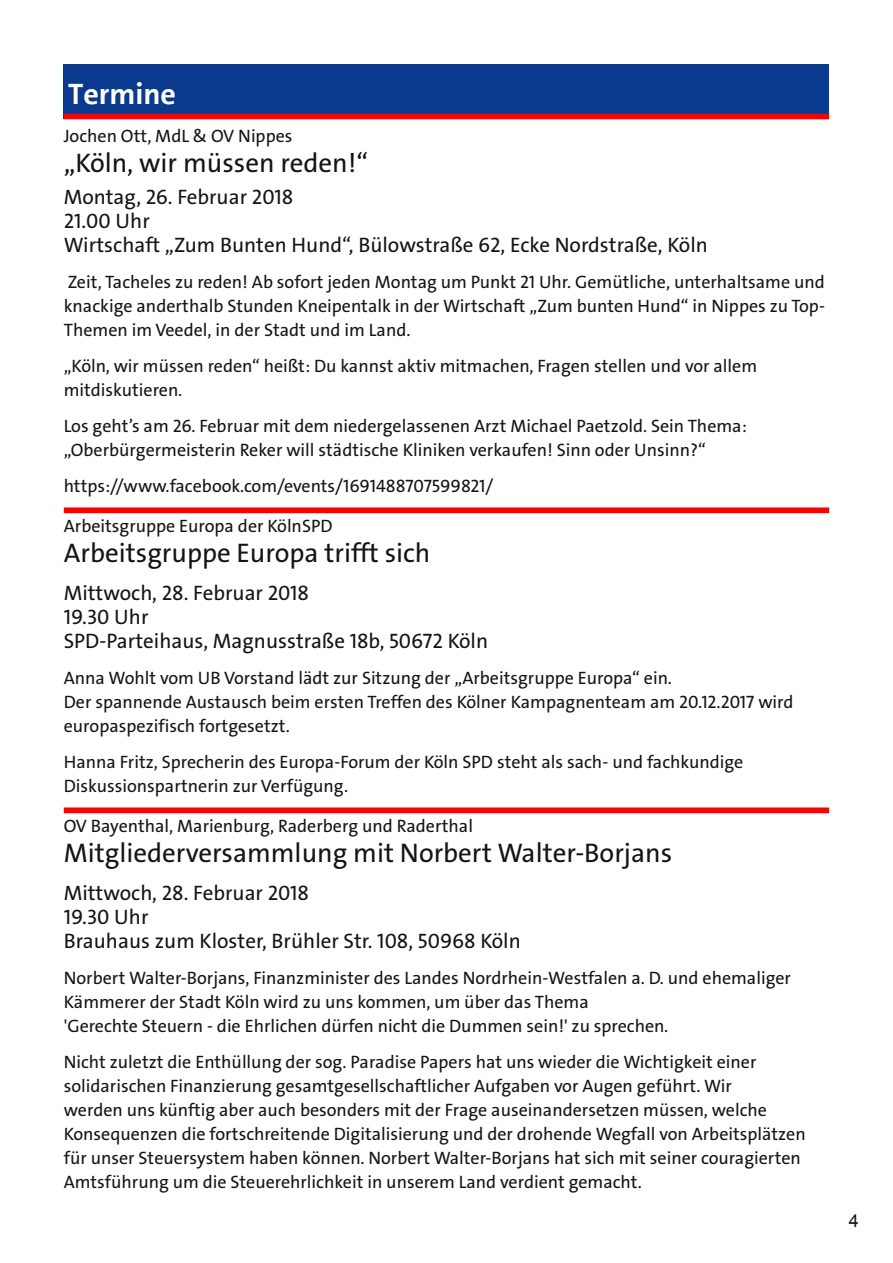
<style>
.page{position:relative;width:893px;height:1263px;background:#fff}
.page>*{position:absolute;margin:0;border:0;box-sizing:border-box;transform-origin:0 0}
.t1{font:700 30px "SPD The Sans";color:#fff}
.t2{font:27px "The Sans LP5 Plain";color:#161413}
.t3{font:21px/24px "The Sans LP5 Plain";color:#161413}
.t4{font:18px/24px "The Sans LP5 Plain";color:#161413}
.t5{font:18px "Arial";color:#161413}
</style>
<div class="page">
<div style="left:64px;top:64px;width:765px;height:55px;background:#0a3a8d"></div>
<div style="left:64px;top:114px;width:765px;height:5px;background:#f00"></div>
<div style="left:64px;top:507px;width:765px;height:6px;background:#f00"></div>
<div style="left:64px;top:807px;width:765px;height:6px;background:#f00"></div>
<h1 class="t1" style="left:68px;top:74px;width:109px">Termine</h1>
<p class="t4" style="left:64px;top:124px;width:230px">Jochen Ott, MdL &amp; OV Nippes</p>
<h2 class="t2" style="left:64px;top:145px;width:306px">„Köln, wir müssen reden!“</h2>
<p class="t3" style="left:64px;top:185px;width:646px">Montag, 26. Februar 2018<br>21.00 Uhr<br>Wirtschaft „Zum Bunten Hund“, Bülowstraße 62, Ecke Nordstraße, Köln</p>
<p class="t4" style="left:64px;top:270px;width:763px;text-align:justify">Zeit, Tacheles zu reden! Ab sofort jeden Montag um Punkt 21 Uhr. Gemütliche, unterhaltsame und knackige anderthalb Stunden Kneipentalk in der Wirtschaft „Zum bunten Hund“ in Nippes zu Top-Themen im Veedel, in der Stadt und im Land.</p>
<p class="t4" style="left:64px;top:354px;width:695px">„Köln, wir müssen reden“ heißt: Du kannst aktiv mitmachen, Fragen stellen und vor allem mitdiskutieren.</p>
<p class="t4" style="left:64px;top:414px;width:684px">Los geht’s am 26. Februar mit dem niedergelassenen Arzt Michael Paetzold. Sein Thema: „Oberbürgermeisterin Reker will städtische Kliniken verkaufen! Sinn oder Unsinn?“</p>
<p class="t4" style="left:64px;top:474px;width:431px">https://www.facebook.com/events/1691488707599821/</p>
<p class="t4" style="left:64px;top:514px;width:270px">Arbeitsgruppe Europa der KölnSPD</p>
<h2 class="t2" style="left:64px;top:536px;width:368px">Arbeitsgruppe Europa trifft sich</h2>
<p class="t3" style="left:64px;top:581px;width:426px">Mittwoch, 28. Februar 2018<br>19.30 Uhr<br>SPD-Parteihaus, Magnusstraße 18b, 50672 Köln</p>
<p class="t4" style="left:64px;top:666px;width:731px">Anna Wohlt vom UB Vorstand lädt zur Sitzung der „Arbeitsgruppe Europa“ ein.<br>Der spannende Austausch beim ersten Treffen des Kölner Kampagnenteam am 20.12.2017 wird europaspezifisch fortgesetzt.</p>
<p class="t4" style="left:64px;top:750px;width:681px">Hanna Fritz, Sprecherin des Europa-Forum der Köln SPD steht als sach- und fachkundige<br>Diskussionspartnerin zur Verfügung.</p>
<p class="t4" style="left:64px;top:814px;width:411px">OV Bayenthal, Marienburg, Raderberg und Raderthal</p>
<h2 class="t2" style="left:64px;top:836px;width:610px">Mitgliederversammlung mit Norbert Walter-Borjans</h2>
<p class="t3" style="left:64px;top:881px;width:458px">Mittwoch, 28. Februar 2018<br>19.30 Uhr<br>Brauhaus zum Kloster, Brühler Str. 108, 50968 Köln</p>
<p class="t4" style="left:64px;top:966px;width:729px">Norbert Walter-Borjans, Finanzminister des Landes Nordrhein-Westfalen a. D. und ehemaliger<br>Kämmerer der Stadt Köln wird zu uns kommen, um über das Thema<br>'Gerechte Steuern - die Ehrlichen dürfen nicht die Dummen sein!' zu sprechen.</p>
<p class="t4" style="left:64px;top:1050px;width:743px">Nicht zuletzt die Enthüllung der sog. Paradise Papers hat uns wieder die Wichtigkeit einer solidarischen Finanzierung gesamtgesellschaftlicher Aufgaben vor Augen geführt. Wir<br>werden uns künftig aber auch besonders mit der Frage auseinandersetzen müssen, welche Konsequenzen die fortschreitende Digitalisierung und der drohende Wegfall von Arbeitsplätzen für unser Steuersystem haben können. Norbert Walter-Borjans hat sich mit seiner couragierten Amtsführung um die Steuerehrlichkeit in unserem Land verdient gemacht.</p>
<p class="t5" style="left:849px;top:1210px;width:12px">4</p>
</div>
